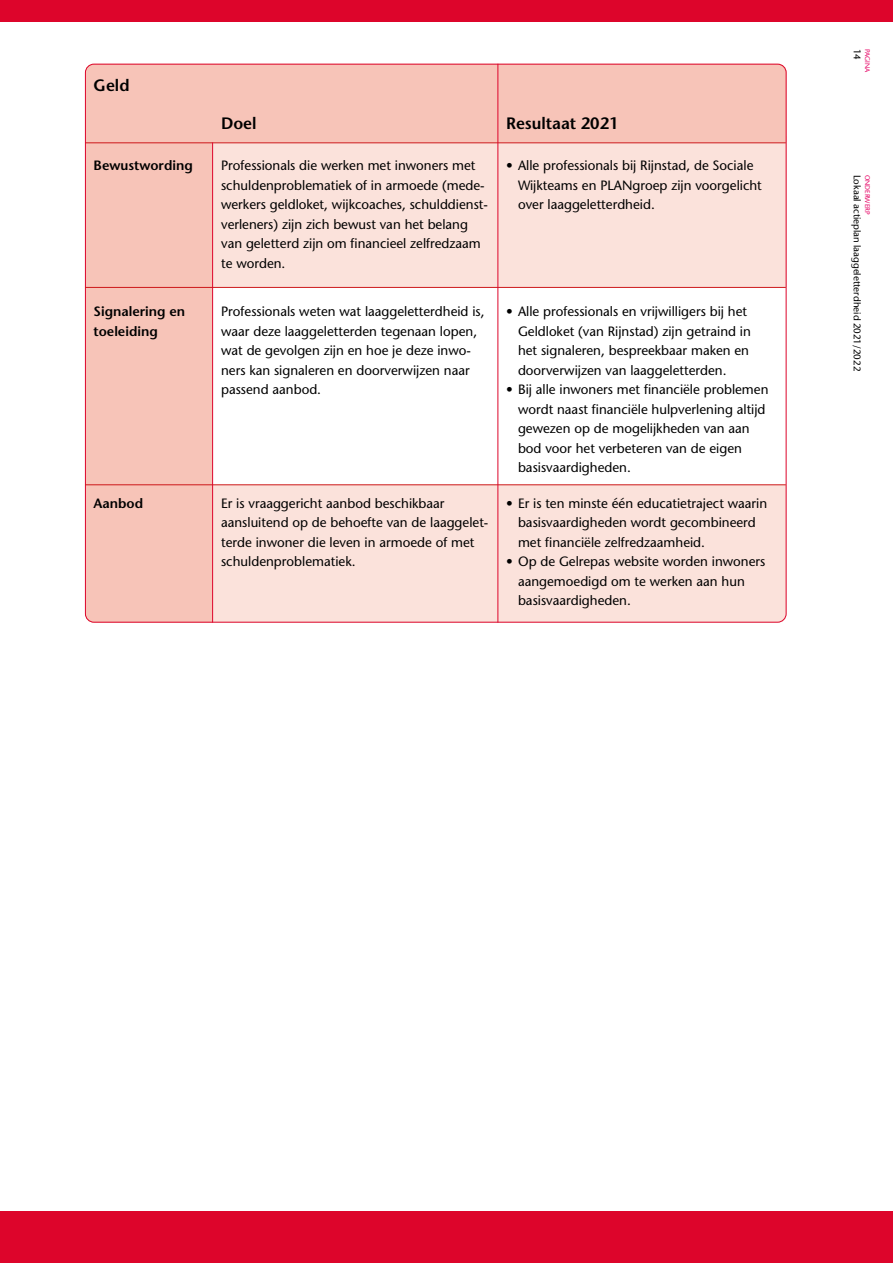
<style>
.page{position:relative;width:893px;height:1263px;background:#fff}
.page>*{position:absolute;margin:0;border:0;box-sizing:border-box;transform-origin:0 0}
.t1{font:600 16.5px "Stone Sans";color:#000}
.t2{font:13.5px/19.5px "Stone Sans";color:#000}
.t3{font:600 13.5px "Stone Sans";color:#000}
.Normaal{font:9.75px "Stone Sans";color:#000}
.Normaal-2{font:6.75px "Stone Sans";color:#e60064}
</style>
<div class="page">
<div style="left:0;top:0;width:893px;height:21px;background:#dd052b"></div>
<div style="left:0;top:1212px;width:893px;height:51px;background:#dd052b"></div>
<div style="left:85px;top:136px;width:701px;height:151px;background:#fbe2db"></div>
<div style="left:213px;top:485px;width:573px;height:137px;background:#fbe2db"></div>
<div style="left:85px;top:143px;width:127px;height:479px;background:#f7c4b8"></div>
<div style="left:85px;top:64px;width:702px;height:78px;background:#f7c4b8"></div>
<hr style="left:85px;top:142px;width:701px;height:1px;background:#cd1719">
<hr style="left:85px;top:287px;width:701px;height:1px;background:#cd1719">
<hr style="left:85px;top:484px;width:701px;height:1px;background:#cd1719">
<hr style="left:497px;top:64px;width:1px;height:558px;background:#dd052b">
<hr style="left:212px;top:142px;width:1px;height:480px;background:#dd052b">
<p class="t1" style="left:94px;top:76px;width:38px">Geld</p>
<p class="t1" style="left:221px;top:114px;width:37px">Doel</p>
<p class="t1" style="left:506px;top:114px;width:114px">Resultaat 2021</p>
<p class="t3" style="left:94px;top:157px;width:101px">Bewustwording</p>
<p class="t2" style="left:221px;top:156px;width:268px">Professionals die werken met inwoners met schuldenproblematiek of in armoede (mede&shy;werkers geldloket, wijkcoaches, schulddienst&shy;verleners) zijn zich bewust van het belang van geletterd zijn om financieel zelfredzaam te worden.</p>
<p class="t2" style="left:518px;top:156px;width:245px;text-indent:-12px">• Alle professionals bij Rijnstad, de Sociale<br>Wijkteams en PLANgroep zijn voorgelicht over laaggeletterdheid.</p>
<p class="t3" style="left:94px;top:303px;width:93px">Signalering en</p>
<p class="t3" style="left:94px;top:323px;width:66px">toeleiding</p>
<p class="t2" style="left:221px;top:302px;width:265px">Professionals weten wat laaggeletterdheid is, waar deze laaggeletterden tegenaan lopen, wat de gevolgen zijn en hoe je deze inwo&shy;ners kan signaleren en doorverwijzen naar passend aanbod.</p>
<p class="t2" style="left:518px;top:302px;width:234px;text-indent:-12px">• Alle professionals en vrijwilligers bij het Geldloket (van Rijnstad) zijn getraind in het signaleren, bespreekbaar maken en doorverwijzen van laaggeletterden.</p>
<p class="t2" style="left:518px;top:380px;width:252px;text-indent:-12px">• Bij alle inwoners met financiële problemen wordt naast financiële hulpverlening altijd gewezen op de mogelijkheden van aan bod voor het verbeteren van de eigen</p>
<p class="t2" style="left:518px;top:458px;width:114px">basisvaardigheden.</p>
<p class="t3" style="left:94px;top:495px;width:51px">Aanbod</p>
<p class="t2" style="left:221px;top:493px;width:269px">Er is vraaggericht aanbod beschikbaar aansluitend op de behoefte van de laaggelet&shy;terde inwoner die leven in armoede of met schuldenproblematiek.</p>
<p class="t2" style="left:518px;top:493px;width:251px;text-indent:-12px">• Er is ten minste één educatietraject waarin basisvaardigheden wordt gecombineerd met financiële zelfredzaamheid.</p>
<p class="t2" style="left:518px;top:552px;width:249px;text-indent:-12px">• Op de Gelrepas website worden inwoners aangemoedigd om te werken aan hun basisvaardigheden.</p>
<p class="Normaal" style="left:863px;top:49px;width:13px;rotate:90deg">14</p>
<p class="Normaal-2" style="left:871px;top:49px;width:25px;rotate:90deg">PAGINA</p>
<p class="Normaal" style="left:863px;top:175px;width:198px;rotate:90deg">Lokaal actieplan laaggeletterdheid 2021/2022</p>
<p class="Normaal-2" style="left:871px;top:175px;width:41px;rotate:90deg">ONDERWERP</p>
</div>
